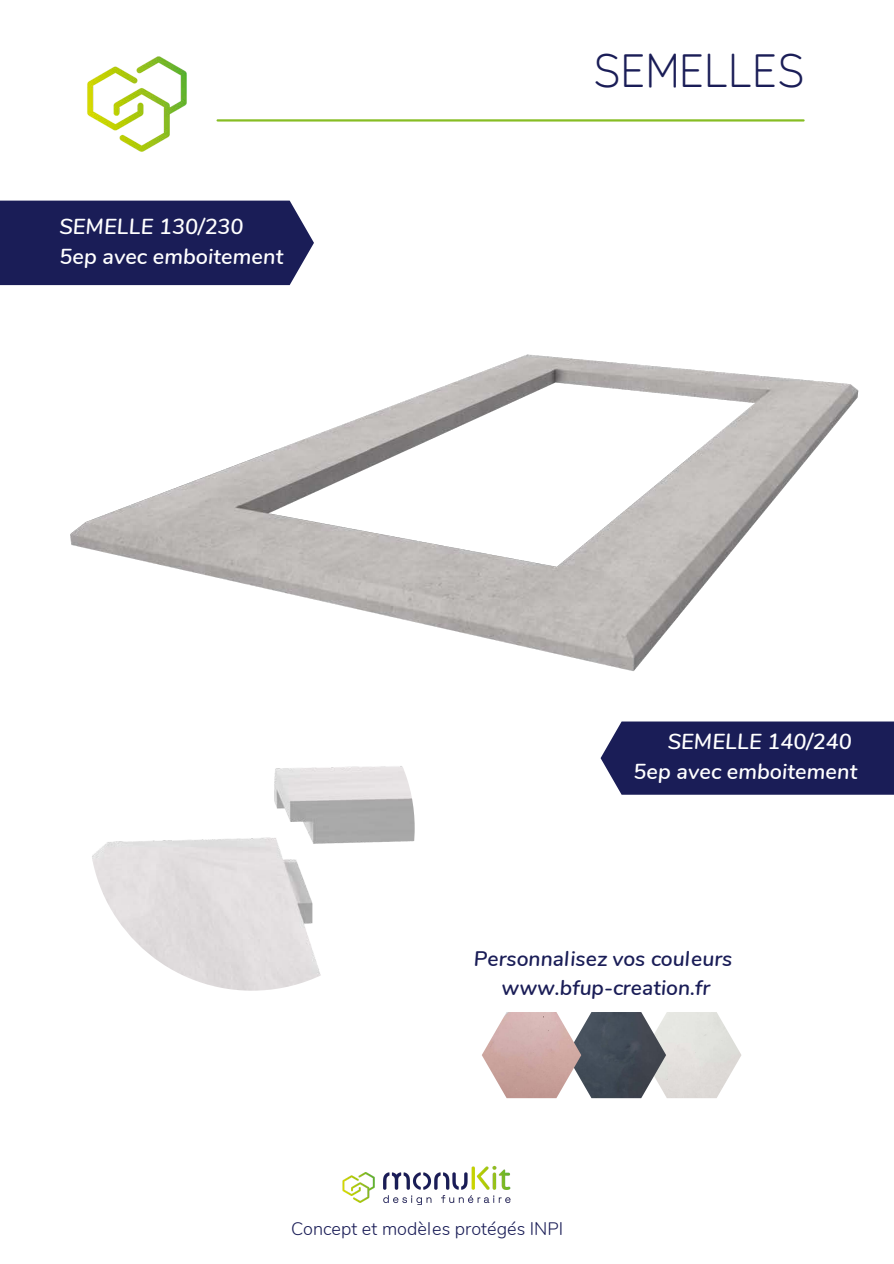
<style>
.page{position:relative;width:894px;height:1264px;background:#fff}
.page>*{position:absolute;margin:0;border:0;box-sizing:border-box;transform-origin:0 0}
.t1{font:46.65px "Zen Kurenaido";color:#1a1d57}
.t2{font:italic 600 21.6px "Nunito";letter-spacing:.005em;color:#fff}
.t3{font:italic 600 21px "Nunito";color:#1a1d57}
.t4{font:300 18px "Nunito";color:#1a1d57}
</style>
<div class="page">
<img style="left:8px;top:200px;width:851px;height:573px">
<img style="left:87px;top:56px;width:100px;height:96px">
<div style="left:0;top:201px;width:314px;height:84px;background:#1a1d57"></div>
<hr style="left:217px;top:119px;width:586px;height:2px;background:#87bd23">
<div style="left:600px;top:721px;width:293px;height:73px;background:#1a1d57"></div>
<img style="left:89px;top:665px;width:325px;height:325px;border-radius:50%">
<img style="left:342px;top:1165px;width:169px;height:40px">
<img style="left:666px;top:1012px;width:75px;height:86px">
<img style="left:581px;top:1012px;width:85px;height:86px">
<img style="left:482px;top:1012px;width:99px;height:86px">
<p class="t2" style="left:59px;top:211px;width:186px">SEMELLE 130/230</p>
<p class="t2" style="left:59px;top:240px;width:225px">5ep avec emboitement</p>
<p class="t1" style="left:593px;top:33px;width:213px">SEMELLES</p>
<p class="t2" style="left:667px;top:726px;width:186px">SEMELLE 140/240</p>
<p class="t2" style="left:633px;top:755px;width:225px">5ep avec emboitement</p>
<p class="t3" style="left:474px;top:943px;width:260px">Personnalisez vos couleurs</p>
<p class="t3" style="left:501px;top:972px;width:210px">www.bfup-creation.fr</p>
<p class="t4" style="left:291px;top:1215px;width:273px">Concept et modèles protégés INPI</p>
</div>
